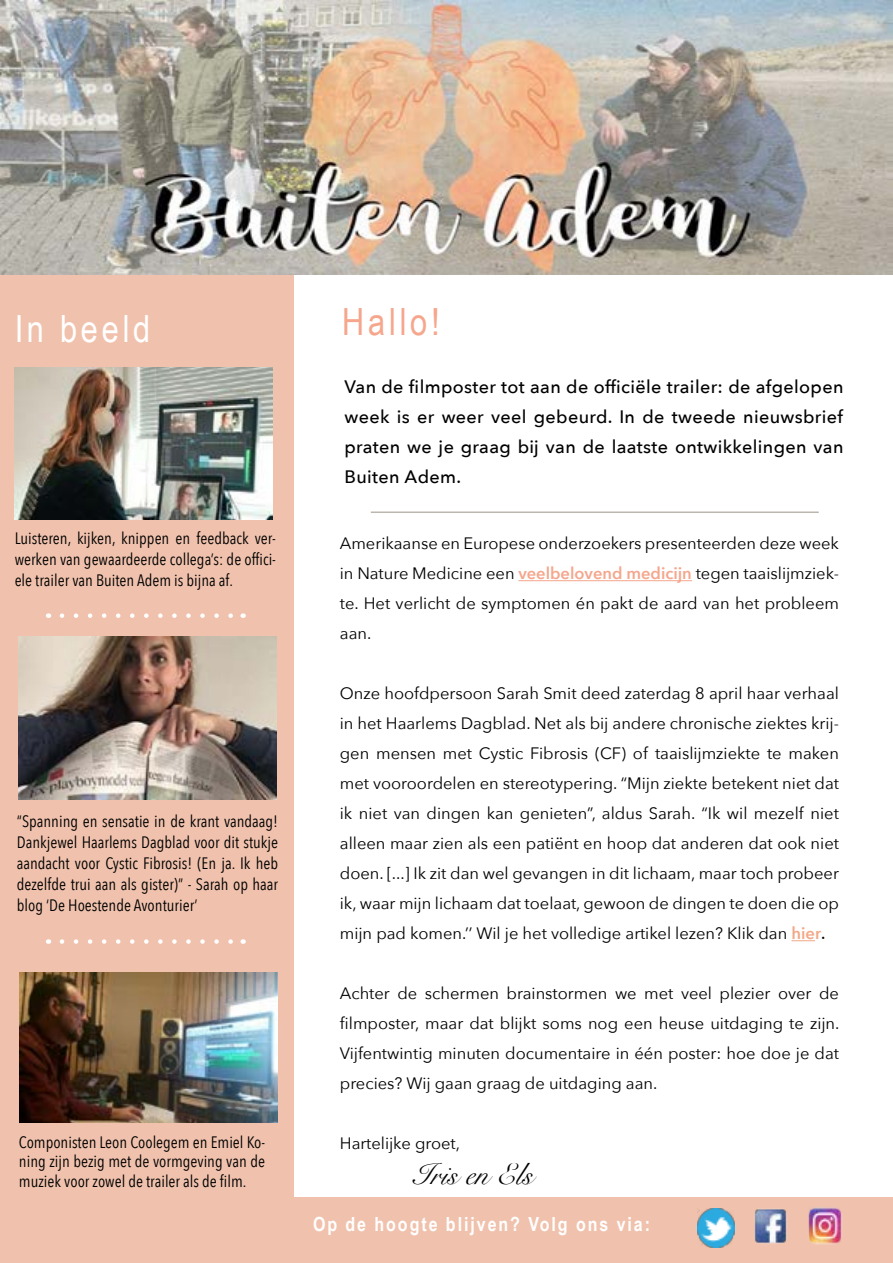
<style>
.page{position:relative;width:893px;height:1263px;background:#fff}
.page>*{position:absolute;margin:0;border:0;box-sizing:border-box;transform-origin:0 0}
.t1{font:37.5px "Arial Narrow";letter-spacing:.1em;color:#fff}
.t2{font:37.5px "Arial Narrow";letter-spacing:.1em;color:#f5a68c}
.t3{font:30px "Snell Roundhand";color:#000}
.t4{font:700 19.5px "Arial Narrow";letter-spacing:.1em;color:#fff}
.t5{font:500 18px/30px "Avenir Next";letter-spacing:.02em;color:#000;text-align:justify}
.t6{font:16.5px/30px "Avenir Next";color:#000;text-align:justify}
.t7{font:16.5px/21px "Avenir Next Condensed";color:#000;text-align:justify}
.s1{font-weight:600;color:#f5a68c}
.s2{font-weight:600;color:#f2a787}
.s3{font-weight:500}
</style>
<div class="page">
<div style="left:0;top:1198px;width:893px;height:65px;background:#f0c2ad"></div>
<div style="left:0;top:274px;width:293px;height:924px;background:#f0c2ad"></div>
<img style="left:0;top:0;width:893px;height:274px">
<hr style="left:371px;top:511px;width:448px;height:2px;background:#bcb7ae">
<hr style="left:518px;top:580px;width:174px;height:1px;background:#f5a68c">
<svg style="left:791px;top:940px;width:24px;height:1px"></svg>
<img style="left:14px;top:367px;width:259px;height:152px">
<svg style="left:62px;top:613px;width:171px;height:5px"></svg>
<img style="left:19px;top:972px;width:259px;height:150px">
<svg style="left:62px;top:939px;width:171px;height:5px"></svg>
<img style="left:698px;top:1208px;width:36px;height:39px">
<img style="left:754px;top:1209px;width:33px;height:35px">
<img style="left:808px;top:1207px;width:34px;height:38px">
<img style="left:19px;top:636px;width:257px;height:163px">
<h1 class="t1" style="left:15px;top:301px;width:137px">In beeld</h1>
<p class="t7" style="left:15px;top:527px;width:263px">Luisteren, kijken, knippen en feedback ver&shy;werken van gewaardeerde collega’s: de offici&shy;ële trailer van Buiten Adem is bijna af.</p>
<p class="t7" style="left:17px;top:809px;width:263px">“Spanning en sensatie in de krant vandaag!<br>Dankjewel Haarlems Dagblad voor dit stukje aandacht voor Cystic Fibrosis! (En ja. Ik heb dezelfde trui aan als gister)” - Sarah op haar blog ‘De Hoestende Avonturier’</p>
<p class="t7" style="left:19px;top:1131px;width:248px;line-height:19.8px">Componisten Leon Coolegem en Emiel Ko&shy;ning zijn bezig met de vormgeving van de muziek voor zowel de trailer als de film.</p>
<h1 class="t2" style="left:342px;top:294px;width:99px">Hallo!</h1>
<p class="t5" style="left:344px;top:371px;width:501px">Van de filmposter tot aan de officiële trailer: de afgelopen week is er weer veel gebeurd. In de tweede nieuwsbrief praten we je graag bij van de laatste ontwikkelingen van Buiten Adem.</p>
<p class="t6" style="left:340px;top:528px;width:501px">Amerikaanse en Europese onderzoekers presenteerden deze week in Nature Medicine een <span class="s1">veelbelovend medicijn</span> tegen taaislijmziek&shy;te. Het verlicht de symptomen én pakt de aard van het probleem aan.</p>
<p class="t6" style="left:340px;top:678px;width:501px">Onze hoofdpersoon Sarah Smit deed zaterdag 8 april haar verhaal in het Haarlems Dagblad. Net als bij andere chronische ziektes krij&shy;gen mensen met Cystic Fibrosis (CF) of taaislijmziekte te maken met vooroordelen en stereotypering. “Mijn ziekte betekent niet dat ik niet van dingen kan genieten”, aldus Sarah. “Ik wil mezelf niet alleen maar zien als een patiënt en hoop dat anderen dat ook niet doen. [...] Ik zit dan wel gevangen in dit lichaam, maar toch probeer ik, waar mijn lichaam dat toelaat, gewoon de dingen te doen die op mijn pad komen.’’ Wil je het volledige artikel lezen? Klik dan <span class="s2">hier</span><span class="s3">.</span></p>
<p class="t6" style="left:340px;top:978px;width:501px">Achter de schermen brainstormen we met veel plezier over de filmposter, maar dat blijkt soms nog een heuse uitdaging te zijn.<br>Vijfentwintig minuten documentaire in één poster: hoe doe je dat precies? Wij gaan graag de uitdaging aan.</p>
<p class="t6" style="left:340px;top:1128px;width:122px">Hartelijke groet,</p>
<h2 class="t3" style="left:413px;top:1151px;width:121px">Iris en Els</h2>
<p class="t4" style="left:313px;top:1209px;width:339px">Op de hoogte blijven? Volg ons via:</p>
</div>
